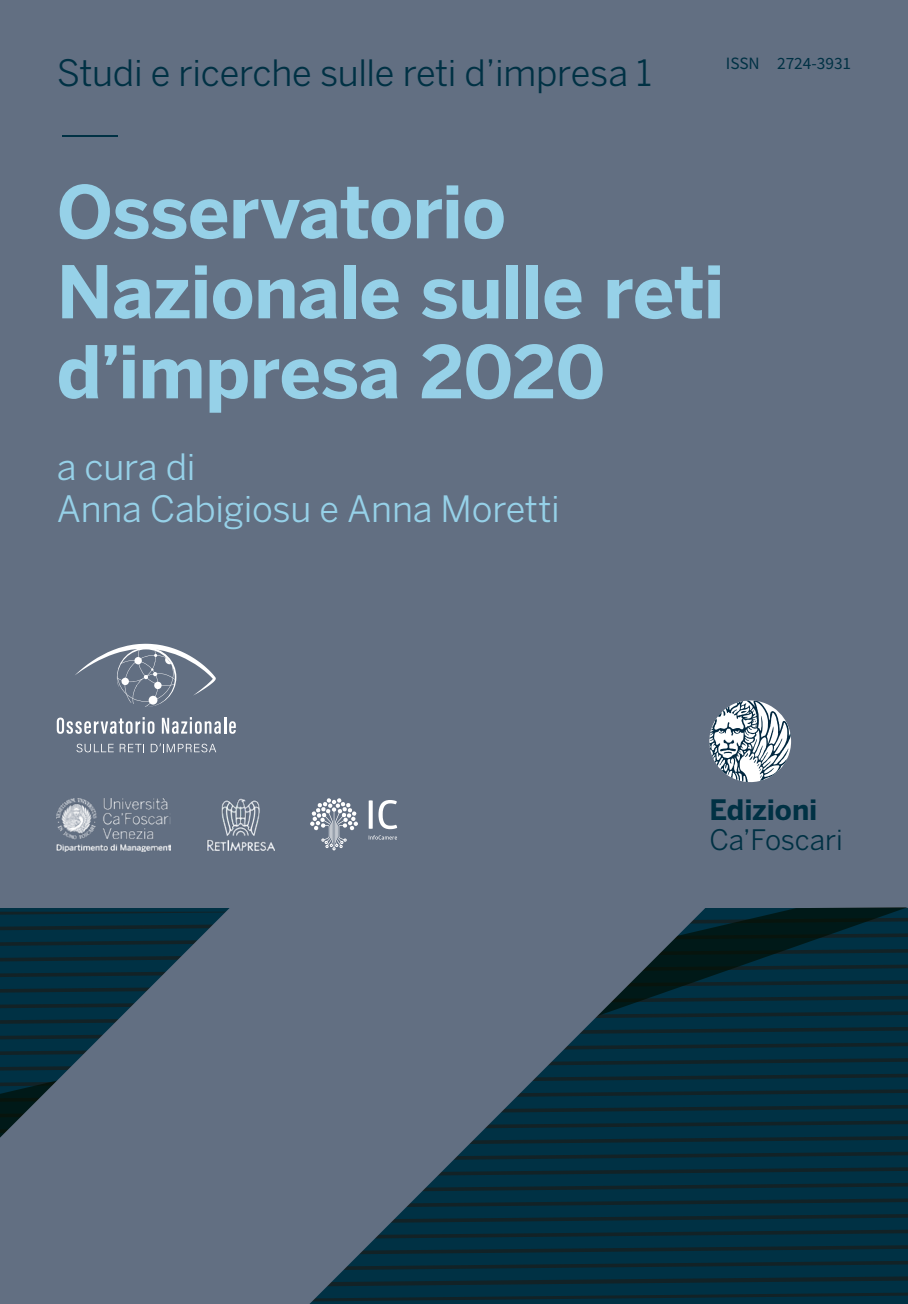
<style>
.page{position:relative;width:908px;height:1304px;background:#fff}
.page>*{position:absolute;margin:0;border:0;box-sizing:border-box;transform-origin:0 0}
._03_Titolo_volume{font:700 72px/80px "Benton Sans";letter-spacing:-.01em;color:#96d1e8}
._02_Filetto{font:100 72px "Benton Sans";color:#003144}
._01_Nome_collana{font:36px "Benton Sans";letter-spacing:-.01em;color:#003144}
._05_Autore{font:36px/42px "Benton Sans";letter-spacing:-.01em;color:#96d1e8}
._09_Logo{font:28px "Benton Sans";letter-spacing:-.005em;color:#003144}
._09_Logo-2{font:700 28px "Benton Sans";letter-spacing:-.005em;color:#003144}
._8001-ecf-footer-pri{font:17.2px "Source Sans Pro";color:#003144}
</style>
<div class="page">
<div style="left:0;top:0;width:907px;height:907px;background:#626f82"></div>
<svg style="left:709px;top:700px;width:81px;height:82px"></svg>
<svg style="left:368px;top:800px;width:4px;height:29px"></svg>
<svg style="left:378px;top:800px;width:19px;height:29px"></svg>
<svg style="left:368px;top:835px;width:29px;height:5px"></svg>
<svg style="left:310px;top:798px;width:48px;height:52px"></svg>
<img style="left:207px;top:798px;width:67px;height:53px">
<svg style="left:57px;top:717px;width:97px;height:17px"></svg>
<svg style="left:162px;top:717px;width:74px;height:17px"></svg>
<svg style="left:76px;top:744px;width:38px;height:8px"></svg>
<svg style="left:120px;top:744px;width:24px;height:8px"></svg>
<svg style="left:151px;top:743px;width:65px;height:9px"></svg>
<svg style="left:75px;top:644px;width:141px;height:63px"></svg>
<img style="left:57px;top:798px;width:113px;height:53px">
<svg style="left:750px;top:907px;width:157px;height:397px;fill:#003144"></svg>
<svg style="left:0;top:907px;width:750px;height:397px;fill:#626f82"></svg>
<p class="_01_Nome_collana" style="left:57px;top:52px;width:596px">Studi e ricerche sulle reti d’impresa 1</p>
<p class="_02_Filetto" style="left:57px;top:90px;width:68px">—</p>
<p class="_8001-ecf-footer-pri" style="left:725px;top:52px;width:127px">ISSN 2724-3931</p>
<p class="_03_Titolo_volume" style="left:57px;top:171px;width:669px">Osservatorio<br>Nazionale sulle reti d’impresa 2020</p>
<p class="_05_Autore" style="left:57px;top:446px;width:504px">a cura di<br>Anna Cabigiosu e Anna Moretti</p>
<p class="_09_Logo-2" style="left:709px;top:794px;width:109px">Edizioni</p>
<p class="_09_Logo" style="left:709px;top:824px;width:135px">Ca’Foscari</p>
</div>
